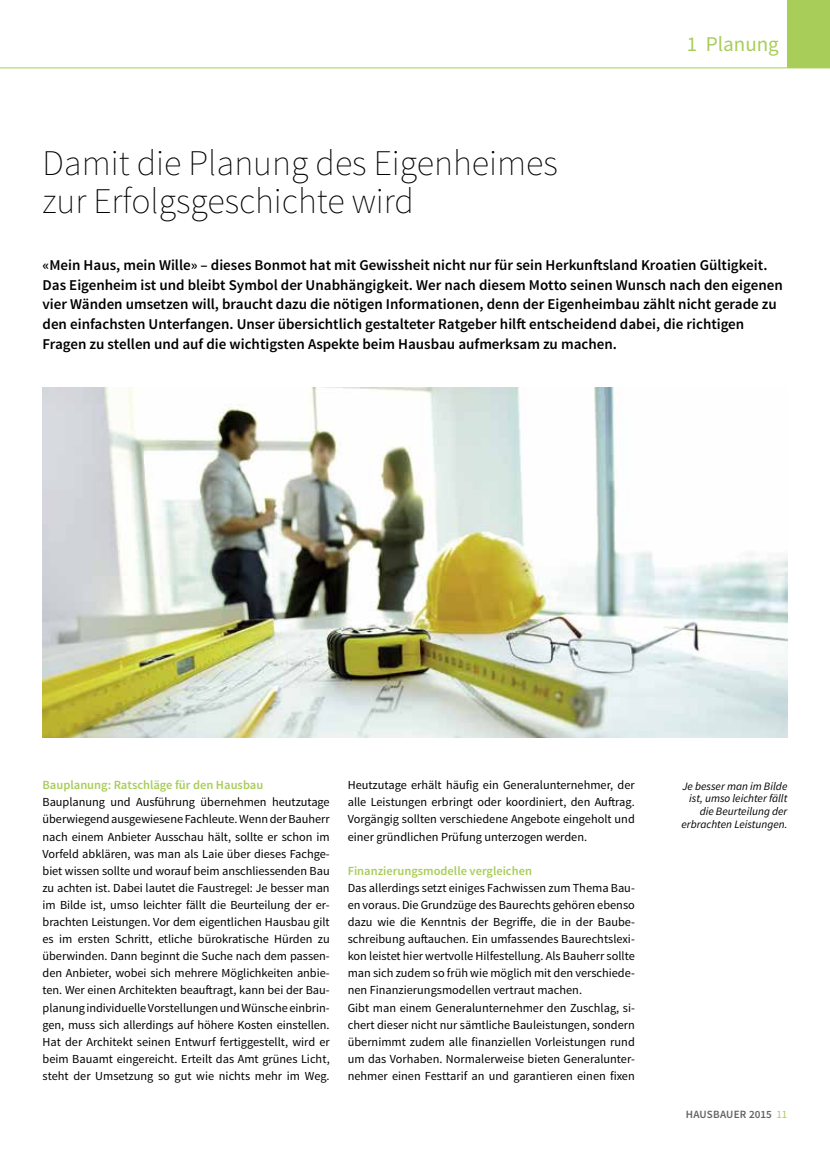
<style>
.page{position:relative;width:830px;height:1161px;background:#fff}
.page>*{position:absolute;margin:0;border:0;box-sizing:border-box;transform-origin:0 0}
.t1{font:200 36px/37.5px "Source Sans Pro";color:#000}
.t2{font:21px "Source Sans Pro";color:#a9cd59}
.t3{font:600 15px/19.5px "Source Sans Pro";color:#000}
.t4{font:600 12.45px "Source Sans Pro";color:#a9cd59}
.t5{font:12.3px/17.1px "Source Sans Pro";color:#000;text-align:justify}
.t6{font:italic 11.25px/12.8px "Source Sans Pro";color:#000;text-align:right}
.t7{font:600 11.1px "Source Sans Pro";letter-spacing:.01em;color:#636363}
.s1{font-weight:400;color:#a9cd59}
</style>
<div class="page">
<div style="left:787px;top:0;width:42px;height:68px;background:#a9cd59"></div>
<hr style="left:0;top:68px;width:829px;height:1px;background:#a9cd59">
<img style="left:43px;top:388px;width:744px;height:350px">
<h2 class="t2" style="left:686px;top:31px;width:94px">1 Planung</h2>
<h1 class="t1" style="left:43px;top:144px;width:516px">Damit die Planung des Eigenheimes zur Erfolgsgeschichte wird</h1>
<p class="t3" style="left:43px;top:256px;width:741px">«Mein Haus, mein Wille» – dieses Bonmot hat mit Gewissheit nicht nur für sein Herkunftsland Kroatien Gültigkeit.<br>Das Eigenheim ist und bleibt Symbol der Unabhängigkeit. Wer nach diesem Motto seinen Wunsch nach den eigenen vier Wänden umsetzen will, braucht dazu die nötigen Informationen, denn der Eigenheimbau zählt nicht gerade zu den einfachsten Unterfangen. Unser übersichtlich gestalteter Ratgeber hilft entscheidend dabei, die richtigen Fragen zu stellen und auf die wichtigsten Aspekte beim Hausbau aufmerksam zu machen.</p>
<p class="t4" style="left:43px;top:777px;width:222px">Bauplanung: Ratschläge für den Hausbau</p>
<p class="t5" style="left:43px;top:794px;width:288px">Bauplanung und Ausführung übernehmen heutzutage überwiegend ausgewiesene Fachleute. Wenn der Bauherr nach einem Anbieter Ausschau hält, sollte er schon im Vorfeld abklären, was man als Laie über dieses Fachge&shy;biet wissen sollte und worauf beim anschliessenden Bau zu achten ist. Dabei lautet die Faustregel: Je besser man im Bilde ist, umso leichter fällt die Beurteilung der er&shy;brachten Leistungen. Vor dem eigentlichen Hausbau gilt es im ersten Schritt, etliche bürokratische Hürden zu überwinden. Dann beginnt die Suche nach dem passen&shy;den Anbieter, wobei sich mehrere Möglichkeiten anbie&shy;ten. Wer einen Architekten beauftragt, kann bei der Bau&shy;planung individuelle Vorstellungen und Wünsche einbrin&shy;gen, muss sich allerdings auf höhere Kosten einstellen.<br>Hat der Architekt seinen Entwurf fertiggestellt, wird er beim Bauamt eingereicht. Erteilt das Amt grünes Licht, steht der Umsetzung so gut wie nichts mehr im Weg.</p>
<p class="t5" style="left:347px;top:777px;width:288px">Heutzutage erhält häufig ein Generalunternehmer, der alle Leistungen erbringt oder koordiniert, den Auftrag.<br>Vorgängig sollten verschiedene Angebote eingeholt und einer gründlichen Prüfung unterzogen werden.</p>
<p class="t4" style="left:347px;top:863px;width:186px">Finanzierungsmodelle vergleichen</p>
<p class="t5" style="left:347px;top:879px;width:288px;text-align:left">Das allerdings setzt einiges Fachwissen zum Thema Bau&shy;en voraus. Die Grundzüge des Baurechts gehören ebenso dazu wie die Kenntnis der Begriffe, die in der Baube&shy;schreibung auftauchen. Ein umfassendes Baurechtslexi&shy;kon leistet hier wertvolle Hilfestellung. Als Bauherr sollte man sich zudem so früh wie möglich mit den verschiede&shy;nen Finanzierungsmodellen vertraut machen.<br>Gibt man einem Generalunternehmer den Zuschlag, si&shy;chert dieser nicht nur sämtliche Bauleistungen, sondern übernimmt zudem alle finanziellen Vorleistungen rund um das Vorhaben. Normalerweise bieten Generalunter&shy;nehmer einen Festtarif an und garantieren einen fixen</p>
<p class="t6" style="left:681px;top:779px;width:107px">Je besser man im Bilde ist, umso leichter fällt die Beurteilung der erbrachten Leistungen.</p>
<p class="t7" style="left:685px;top:1108px;width:103px">HAUSBAUER 2015 <span class="s1">11</span></p>
</div>
